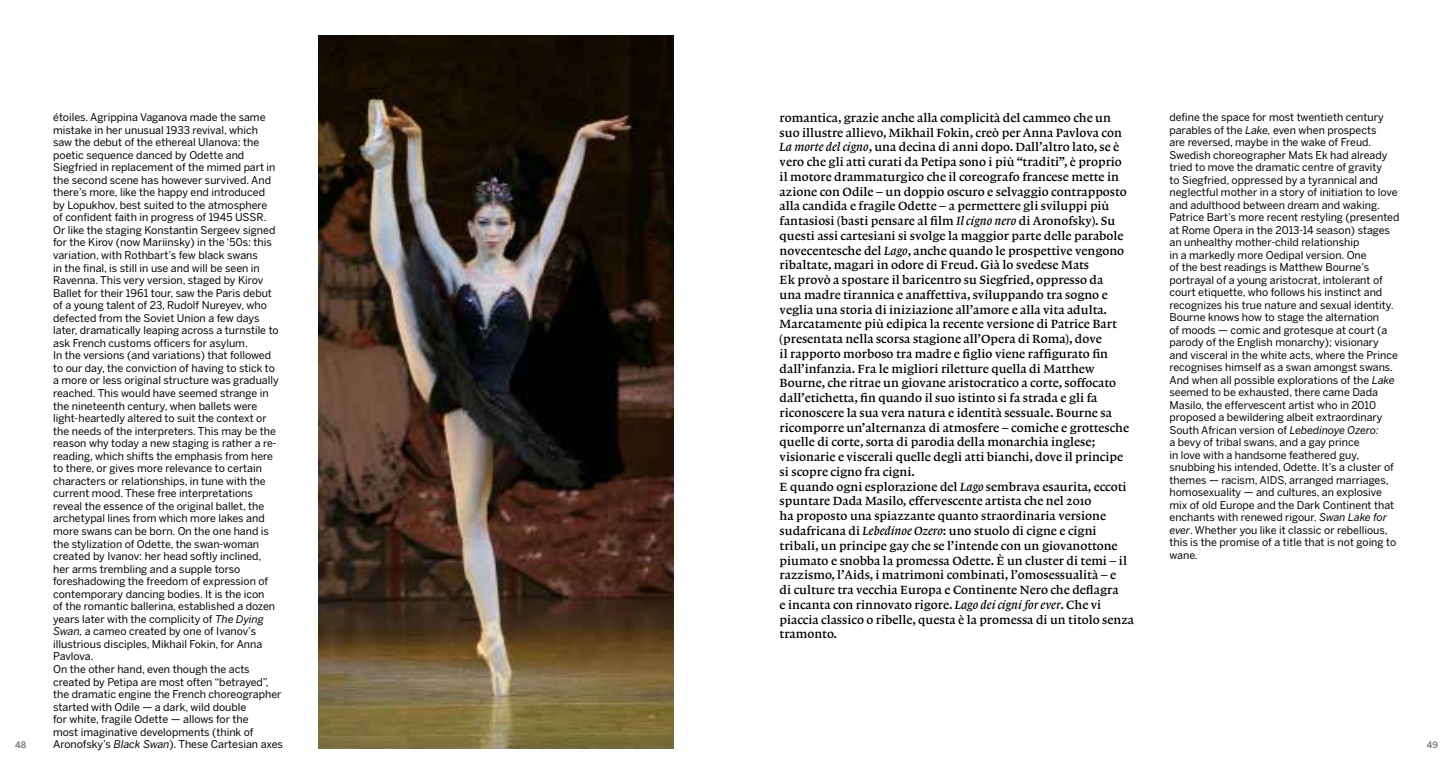
<style>
.page{position:relative;width:1453px;height:780px;background:#fff}
.page>*{position:absolute;margin:0;border:0;box-sizing:border-box;transform-origin:0 0}
.t1{font:12.5px/14.8px "Lexicon No 1 Roman B";color:#000}
.t2{font:10.62px/12.5px "Benton Sans";color:#000}
.t3{font:500 8.75px "Benton Sans";color:#707172}
.s1{font-family:"Lexicon No 1 Italic B"}
.s2{font-style:italic}
</style>
<div class="page">
<img style="left:319px;top:35px;width:354px;height:713px">
<p class="t1" style="left:780px;top:110px;width:356px">romantica, grazie anche alla complicità del cammeo che un<br>suo illustre allievo, Mikhail Fokin, creò per Anna Pavlova con <span class="s1">La morte del cigno</span>, una decina di anni dopo. Dall’altro lato, se è vero che gli atti curati da Petipa sono i più “traditi”, è proprio<br>il motore drammaturgico che il coreografo francese mette in azione con Odile – un doppio oscuro e selvaggio contrapposto alla candida e fragile Odette – a permettere gli sviluppi più fantasiosi (basti pensare al film <span class="s1">Il cigno nero</span> di Aronofsky). Su questi assi cartesiani si svolge la maggior parte delle parabole novecentesche del <span class="s1">Lago</span>, anche quando le prospettive vengono ribaltate, magari in odore di Freud. Già lo svedese Mats<br>Ek provò a spostare il baricentro su Siegfried, oppresso da<br>una madre tirannica e anaffettiva, sviluppando tra sogno e veglia una storia di iniziazione all’amore e alla vita adulta.<br>Marcatamente più edipica la recente versione di Patrice Bart (presentata nella scorsa stagione all’Opera di Roma), dove<br>il rapporto morboso tra madre e figlio viene raffigurato fin dall’infanzia. Fra le migliori riletture quella di Matthew Bourne, che ritrae un giovane aristocratico a corte, soffocato dall’etichetta, fin quando il suo istinto si fa strada e gli fa riconoscere la sua vera natura e identità sessuale. Bourne sa ricomporre un’alternanza di atmosfere – comiche e grottesche quelle di corte, sorta di parodia della monarchia inglese; visionarie e viscerali quelle degli atti bianchi, dove il principe si scopre cigno fra cigni.<br>E quando ogni esplorazione del <span class="s1">Lago</span> sembrava esaurita, eccoti spuntare Dada Masilo, effervescente artista che nel 2010<br>ha proposto una spiazzante quanto straordinaria versione sudafricana di <span class="s1">Lebedinoe Ozero</span>: uno stuolo di cigne e cigni tribali, un principe gay che se l’intende con un giovanottone piumato e snobba la promessa Odette. È un cluster di temi – il razzismo, l’Aids, i matrimoni combinati, l’omosessualità – e<br>di culture tra vecchia Europa e Continente Nero che deflagra<br>e incanta con rinnovato rigore. <span class="s1">Lago dei cigni for ever</span>. Che vi piaccia classico o ribelle, questa è la promessa di un titolo senza tramonto.</p>
<p class="t2" style="left:53px;top:111px;width:231px">étoiles. Agrippina Vaganova made the same mistake in her unusual 1933 revival, which<br>saw the debut of the ethereal Ulanova: the poetic sequence danced by Odette and Siegfried in replacement of the mimed part in the second scene has however survived. And there’s more, like the happy end introduced<br>by Lopukhov, best suited to the atmosphere<br>of confident faith in progress of 1945 USSR.<br>Or like the staging Konstantin Sergeev signed for the Kirov (now Mariinsky) in the ‘50s: this variation, with Rothbart’s few black swans<br>in the final, is still in use and will be seen in Ravenna. This very version, staged by Kirov Ballet for their 1961 tour, saw the Paris debut of a young talent of 23, Rudolf Nureyev, who defected from the Soviet Union a few days later, dramatically leaping across a turnstile to ask French customs officers for asylum.<br>In the versions (and variations) that followed to our day, the conviction of having to stick to a more or less original structure was gradually reached. This would have seemed strange in the nineteenth century, when ballets were light-heartedly altered to suit the context or the needs of the interpreters. This may be the reason why today a new staging is rather a re&shy;reading, which shifts the emphasis from here to there, or gives more relevance to certain characters or relationships, in tune with the current mood. These free interpretations reveal the essence of the original ballet, the archetypal lines from which more lakes and more swans can be born. On the one hand is the stylization of Odette, the swan-woman created by Ivanov: her head softly inclined,<br>her arms trembling and a supple torso foreshadowing the freedom of expression of contemporary dancing bodies. It is the icon<br>of the romantic ballerina, established a dozen years later with the complicity of <span class="s2">The Dying Swan,</span> a cameo created by one of Ivanov’s illustrious disciples, Mikhail Fokin, for Anna Pavlova.<br>On the other hand, even though the acts created by Petipa are most often “betrayed”, the dramatic engine the French choreographer started with Odile — a dark, wild double<br>for white, fragile Odette — allows for the<br>most imaginative developments (think of Aronofsky’s <span class="s2">Black Swan</span>). These Cartesian axes</p>
<p class="t2" style="left:1169px;top:111px;width:232px">define the space for most twentieth century parables of the <span class="s2">Lake,</span> even when prospects<br>are reversed, maybe in the wake of Freud.<br>Swedish choreographer Mats Ek had already tried to move the dramatic centre of gravity<br>to Siegfried, oppressed by a tyrannical and neglectful mother in a story of initiation to love and adulthood between dream and waking.<br>Patrice Bart’s more recent restyling (presented at Rome Opera in the 2013-14 season) stages an unhealthy mother-child relationship<br>in a markedly more Oedipal version. One<br>of the best readings is Matthew Bourne’s portrayal of a young aristocrat, intolerant of court etiquette, who follows his instinct and recognizes his true nature and sexual identity.<br>Bourne knows how to stage the alternation<br>of moods — comic and grotesque at court (a parody of the English monarchy); visionary and visceral in the white acts, where the Prince recognises himself as a swan amongst swans.<br>And when all possible explorations of the <span class="s2">Lake </span>seemed to be exhausted, there came Dada Masilo, the effervescent artist who in 2010 proposed a bewildering albeit extraordinary South African version of <span class="s2">Lebedinoye Ozero:<br></span>a bevy of tribal swans, and a gay prince<br>in love with a handsome feathered guy, snubbing his intended, Odette. It’s a cluster of themes — racism, AIDS, arranged marriages, homosexuality — and cultures, an explosive mix of old Europe and the Dark Continent that enchants with renewed rigour. <span class="s2">Swan Lake for ever</span>. Whether you like it classic or rebellious, this is the promise of a title that is not going to wane<span class="s2">.</span></p>
<p class="t3" style="left:15px;top:739px;width:13px">48</p>
<p class="t3" style="left:1427px;top:739px;width:13px">49</p>
</div>
